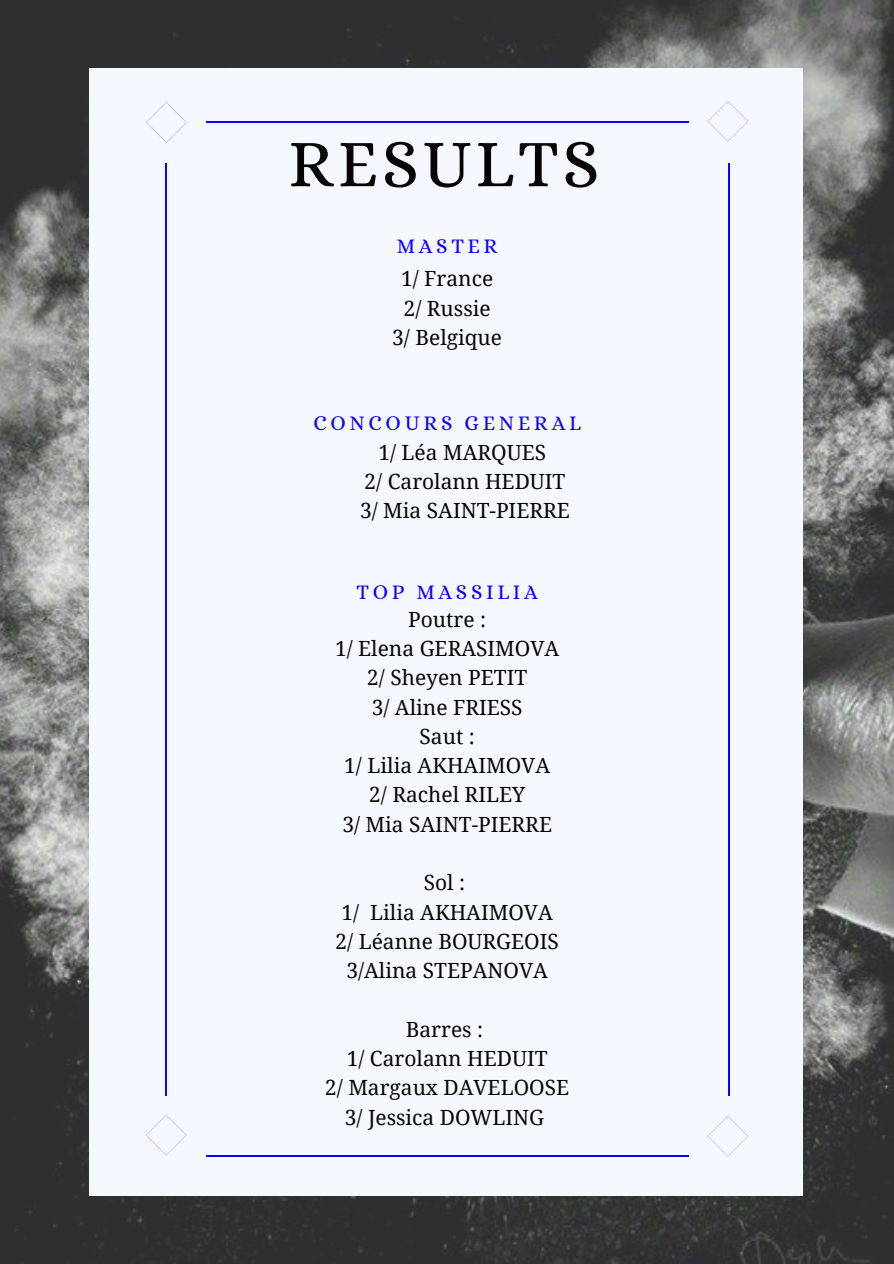
<style>
.page{position:relative;width:894px;height:1264px;background:#fff}
.page>*{position:absolute;margin:0;border:0;box-sizing:border-box;transform-origin:0 0}
.t1{font:68.1px "Alice";letter-spacing:.055em;color:#060504}
.t2{font:21px "Noto Serif";color:#060504}
.t3{font:21px "Alice";letter-spacing:.175em;color:#0d00ff}
</style>
<div class="page">
<img style="left:0;top:0;width:893px;height:1263px">
<div style="left:89px;top:68px;width:713px;height:1128px;background:#f5f9ff"></div>
<hr style="left:206px;top:1155px;width:482px;height:1px;background:#0d00ff">
<hr style="left:206px;top:121px;width:482px;height:1px;background:#0d00ff">
<hr style="left:165px;top:164px;width:1px;height:932px;background:#0d00ff">
<hr style="left:727px;top:164px;width:1px;height:932px;background:#0d00ff">
<svg style="left:146px;top:102px;width:40px;height:41px"></svg>
<svg style="left:707px;top:101px;width:41px;height:40px"></svg>
<svg style="left:146px;top:1114px;width:40px;height:41px"></svg>
<svg style="left:707px;top:1116px;width:41px;height:40px"></svg>
<p class="t1" style="left:288px;top:124px;width:312px">RESULTS</p>
<p class="t3" style="left:396px;top:234px;width:102px">MASTER</p>
<p class="t2" style="left:401px;top:264px;width:94px">1/ France</p>
<p class="t2" style="left:403px;top:293px;width:88px">2/ Russie</p>
<p class="t2" style="left:392px;top:322px;width:111px">3/ Belgique</p>
<p class="t3" style="left:313px;top:411px;width:269px">CONCOURS GENERAL</p>
<p class="t2" style="left:378px;top:437px;width:169px">1/ Léa MARQUES</p>
<p class="t2" style="left:364px;top:466px;width:202px">2/ Carolann HEDUIT</p>
<p class="t2" style="left:360px;top:496px;width:211px">3/ Mia SAINT-PIERRE</p>
<p class="t3" style="left:356px;top:579px;width:183px">TOP MASSILIA</p>
<p class="t2" style="left:408px;top:604px;width:79px">Poutre :</p>
<p class="t2" style="left:335px;top:633px;width:226px">1/ Elena GERASIMOVA</p>
<p class="t2" style="left:367px;top:662px;width:161px">2/ Sheyen PETIT</p>
<p class="t2" style="left:371px;top:692px;width:152px">3/ Aline FRIESS</p>
<p class="t2" style="left:419px;top:721px;width:57px">Saut :</p>
<p class="t2" style="left:344px;top:750px;width:207px">1/ Lilia AKHAIMOVA</p>
<p class="t2" style="left:369px;top:780px;width:157px">2/ Rachel RILEY</p>
<p class="t2" style="left:342px;top:809px;width:211px">3/ Mia SAINT-PIERRE</p>
<p class="t2" style="left:423px;top:867px;width:43px">Sol :</p>
<p class="t2" style="left:341px;top:897px;width:213px">1/ Lilia AKHAIMOVA</p>
<p class="t2" style="left:335px;top:926px;width:225px">2/ Léanne BOURGEOIS</p>
<p class="t2" style="left:346px;top:955px;width:203px">3/Alina STEPANOVA</p>
<p class="t2" style="left:406px;top:1014px;width:79px">Barres :</p>
<p class="t2" style="left:346px;top:1043px;width:202px">1/ Carolann HEDUIT</p>
<p class="t2" style="left:325px;top:1072px;width:245px">2/ Margaux DAVELOOSE</p>
<p class="t2" style="left:345px;top:1102px;width:201px">3/ Jessica DOWLING</p>
</div>
